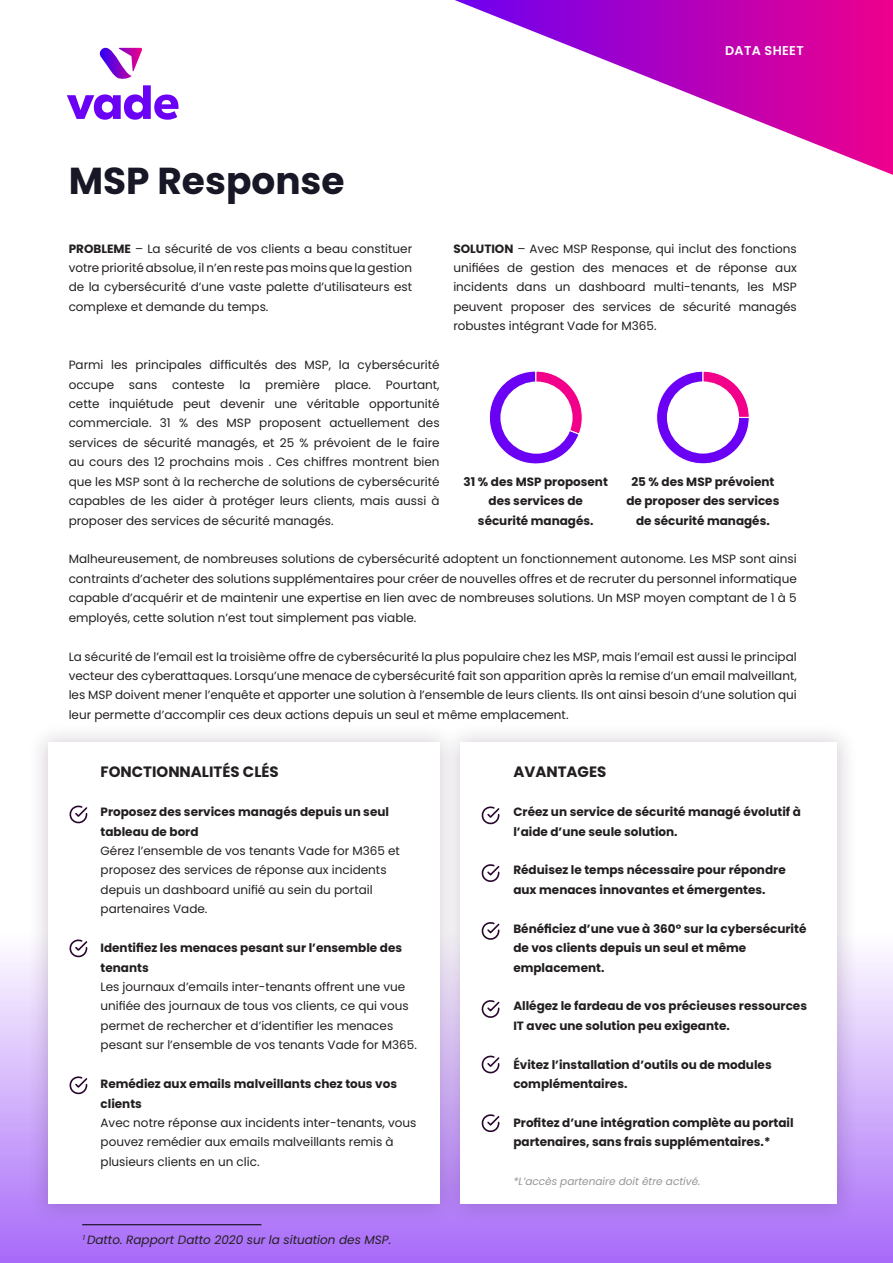
<style>
.page{position:relative;width:893px;height:1263px;background:#fff}
.page>*{position:absolute;margin:0;border:0;box-sizing:border-box;transform-origin:0 0}
.t1{font:700 37.5px "Poppins";color:#171726}
.Tiny__FR{font:700 15px "Poppins";color:#231f20}
.t2{font:600 12.75px "Poppins";letter-spacing:.025em;color:#fff}
.Tiny__FR-2{font:12px/19.5px "Poppins";color:#231f20;text-align:justify}
.Tiny__FR-3{font:700 12px/19.5px "Poppins";color:#231f20}
.Tiny{font:12px/19.5px "Poppins";color:#231f20;text-align:justify}
.Tiny__FR-4{font:italic 12px "Poppins";color:#231f20}
.Tiny__FR-5{font:italic 10.5px "Poppins";color:#939598}
.s1{font-weight:700}
</style>
<div class="page">
<svg style="left:0;top:953px;width:893px;height:310px;background:#ba89f9"></svg>
<svg style="left:455px;top:0;width:438px;height:175px"></svg>
<div style="left:27px;top:721px;width:434px;height:505px;background:#28062d;opacity:.2"></div>
<div style="left:48px;top:743px;width:392px;height:461px;background:#fff"></div>
<div style="left:439px;top:721px;width:420px;height:505px;background:#28062d;opacity:.2"></div>
<div style="left:460px;top:743px;width:377px;height:461px;background:#fff"></div>
<svg style="left:69px;top:805px;width:19px;height:19px"></svg>
<svg style="left:481px;top:806px;width:19px;height:19px"></svg>
<svg style="left:481px;top:864px;width:19px;height:18px"></svg>
<svg style="left:481px;top:922px;width:19px;height:18px"></svg>
<svg style="left:481px;top:1000px;width:19px;height:18px"></svg>
<svg style="left:481px;top:1055px;width:19px;height:19px"></svg>
<svg style="left:481px;top:1114px;width:19px;height:19px"></svg>
<svg style="left:69px;top:939px;width:19px;height:19px"></svg>
<svg style="left:69px;top:1076px;width:19px;height:19px"></svg>
<svg style="left:67px;top:48px;width:112px;height:72px"></svg>
<svg style="left:489px;top:371px;width:94px;height:93px"></svg>
<div style="left:500px;top:382px;width:73px;height:72px;background:#fff;border-radius:50%"></div>
<svg style="left:656px;top:371px;width:94px;height:93px"></svg>
<div style="left:667px;top:381px;width:72px;height:73px;background:#fff;border-radius:50%"></div>
<hr style="left:82px;top:1224px;width:179px;height:1px;background:#000">
<p class="t2" style="left:725px;top:44px;width:80px">DATA SHEET</p>
<p class="t1" style="left:69px;top:159px;width:277px">MSP Response</p>
<p class="Tiny" style="left:69px;top:239px;width:345px"><span class="s1">PROBLEME</span> – La sécurité de vos clients a beau constituer votre priorité absolue, il n’en reste pas moins que la gestion de la cybersécurité d’une vaste palette d’utilisateurs est complexe et demande du temps.</p>
<p class="Tiny__FR-2" style="left:453px;top:239px;width:345px"><span class="s1">SOLUTION</span> – Avec MSP Response, qui inclut des fonctions unifiées de gestion des menaces et de réponse aux incidents dans un dashboard multi-tenants, les MSP peuvent proposer des services de sécurité managés robustes intégrant Vade for M365.</p>
<p class="Tiny__FR-2" style="left:69px;top:355px;width:372px">Parmi les principales difficultés des MSP, la cybersécurité occupe sans conteste la première place. Pourtant, cette inquiétude peut devenir une véritable opportunité commerciale. 31 % des MSP proposent actuellement des services de sécurité managés, et 25 % prévoient de le faire au cours des 12 prochains mois . Ces chiffres montrent bien que les MSP sont à la recherche de solutions de cybersécurité capables de les aider à protéger leurs clients, mais aussi à proposer des services de sécurité managés.</p>
<p class="Tiny__FR-2" style="left:69px;top:550px;width:730px">Malheureusement, de nombreuses solutions de cybersécurité adoptent un fonctionnement autonome. Les MSP sont ainsi contraints d’acheter des solutions supplémentaires pour créer de nouvelles offres et de recruter du personnel informatique capable d’acquérir et de maintenir une expertise en lien avec de nombreuses solutions. Un MSP moyen comptant de 1 à 5 employés, cette solution n’est tout simplement pas viable.</p>
<p class="Tiny__FR-2" style="left:69px;top:647px;width:730px">La sécurité de l’email est la troisième offre de cybersécurité la plus populaire chez les MSP, mais l’email est aussi le principal vecteur des cyberattaques. Lorsqu’une menace de cybersécurité fait son apparition après la remise d’un email malveillant, les MSP doivent mener l’enquête et apporter une solution à l’ensemble de leurs clients. Ils ont ainsi besoin d’une solution qui leur permette d’accomplir ces deux actions depuis un seul et même emplacement.</p>
<p class="Tiny__FR-3" style="left:464px;top:472px;width:146px;text-align:center">31 % des MSP proposent des services de sécurité managés.</p>
<p class="Tiny__FR-3" style="left:626px;top:472px;width:154px;text-align:center">25 % des MSP prévoient de proposer des services de sécurité managés.</p>
<p class="Tiny__FR" style="left:101px;top:763px;width:180px">FONCTIONNALITÉS CLÉS</p>
<p class="Tiny__FR-2" style="left:101px;top:802px;width:301px;text-align:left"><span class="s1">Proposez des services managés depuis un seul tableau de bord<br></span>Gérez l’ensemble de vos tenants Vade for M365 et proposez des services de réponse aux incidents depuis un dashboard unifié au sein du portail partenaires Vade.</p>
<p class="Tiny__FR-2" style="left:101px;top:938px;width:318px;text-align:left"><span class="s1">Identifiez les menaces pesant sur l’ensemble des tenants<br></span>Les journaux d’emails inter-tenants offrent une vue unifiée des journaux de tous vos clients, ce qui vous permet de rechercher et d’identifier les menaces pesant sur l’ensemble de vos tenants Vade for M365.</p>
<p class="Tiny__FR-2" style="left:101px;top:1074px;width:317px;text-align:left"><span class="s1">Remédiez aux emails malveillants chez tous vos clients<br></span>Avec notre réponse aux incidents inter-tenants, vous pouvez remédier aux emails malveillants remis à plusieurs clients en un clic.</p>
<p class="Tiny__FR-4" style="left:83px;top:1232px;width:310px"><sup>1</sup> Datto. Rapport Datto 2020 sur la situation des MSP.</p>
<p class="Tiny__FR" style="left:513px;top:763px;width:95px">AVANTAGES</p>
<p class="Tiny__FR-3" style="left:513px;top:802px;width:289px">Créez un service de sécurité managé évolutif à l’aide d’une seule solution.</p>
<p class="Tiny__FR-3" style="left:513px;top:860px;width:274px">Réduisez le temps nécessaire pour répondre aux menaces innovantes et émergentes.</p>
<p class="Tiny__FR-3" style="left:513px;top:919px;width:295px">Bénéficiez d’une vue à 360° sur la cybersécurité de vos clients depuis un seul et même emplacement.</p>
<p class="Tiny__FR-3" style="left:513px;top:996px;width:295px">Allégez le fardeau de vos précieuses ressources<br>IT avec une solution peu exigeante.</p>
<p class="Tiny__FR-3" style="left:513px;top:1055px;width:260px">Évitez l’installation d’outils ou de modules complémentaires.</p>
<p class="Tiny__FR-3" style="left:513px;top:1113px;width:282px">Profitez d’une intégration complète au portail partenaires, sans frais supplémentaires.*</p>
<p class="Tiny__FR-5" style="left:513px;top:1175px;width:189px">*L’accès partenaire doit être activé.</p>
</div>
